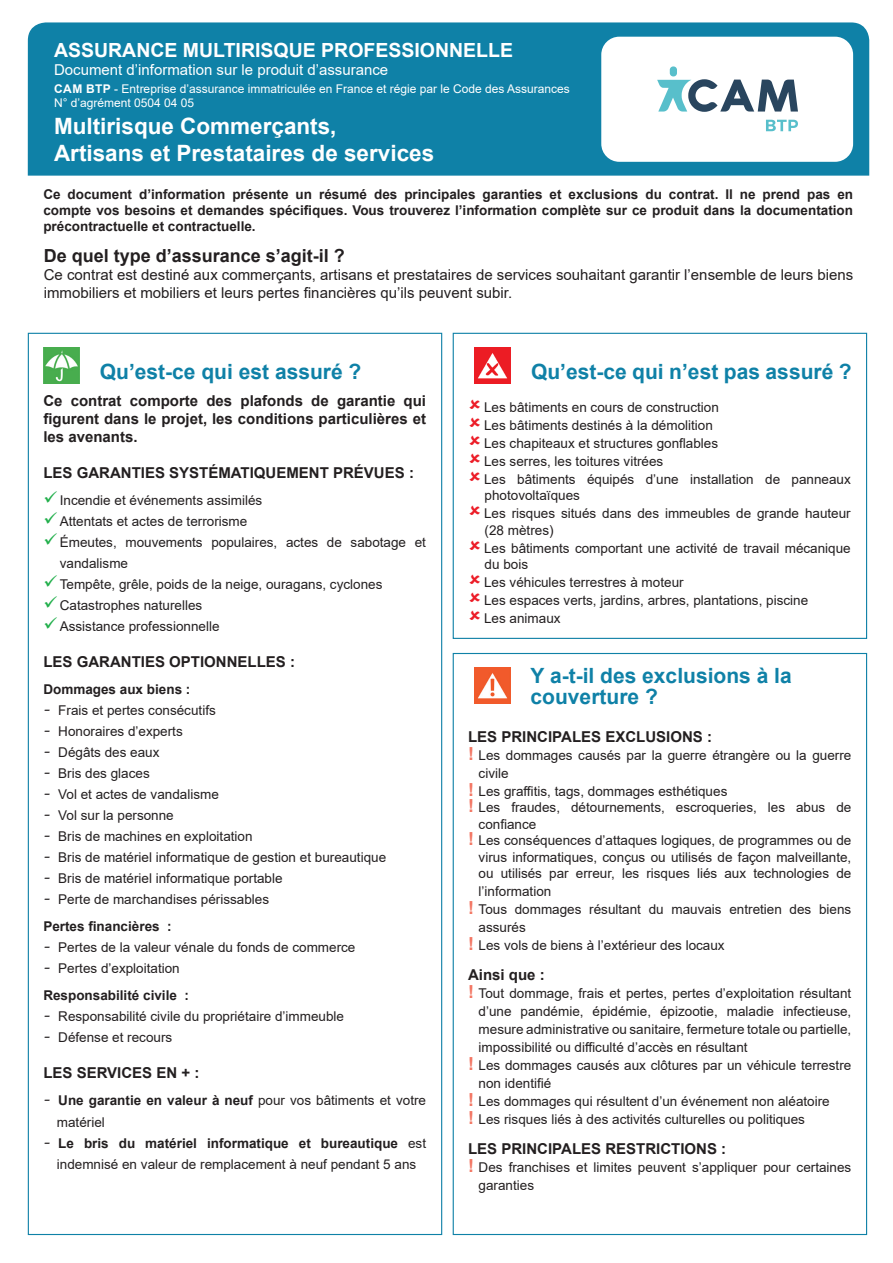
<style>
.page{position:relative;width:893px;height:1263px;background:#fff}
.page>*{position:absolute;margin:0;border:0;box-sizing:border-box;transform-origin:0 0}
.t1{font:700 22.5px "Arial";color:#fff}
.t2{font:700 21px/21px "Arial";color:#0f81a7}
.t3{font:700 19.5px "Arial";color:#fff}
.t4{font:700 18px "Arial";color:#231f20}
.t5{font:700 15px/18px "Arial";color:#231f20;text-align:justify}
.t6{font:15px/18px "Arial";color:#231f20}
.t7{font:15px "Arial";color:#fff}
.t8{font:13.5px/18px "Arial";color:#231f20}
.t9{font:700 13.5px/16.2px "Arial";color:#231f20;text-align:justify}
.t10{font:12px "Arial";color:#fff}
.s1{font-weight:700}
.s2{color:#21af4b}
.s3{font-family:"Minion Pro";font-size:21px}
.s4{font-weight:700;font-size:18px;color:#f37764}
</style>
<div class="page">
<div style="left:28px;top:22px;width:841px;height:154px;background:#0f81a7"></div>
<div style="left:601px;top:37px;width:252px;height:125px;background:#fff;border-radius:18px"></div>
<img style="left:44px;top:348px;width:35px;height:35px">
<img style="left:474px;top:668px;width:36px;height:35px">
<div style="left:453px;top:333px;width:414px;height:306px;border:1px solid #0f81a7"></div>
<img style="left:475px;top:348px;width:35px;height:35px">
<svg style="left:766px;top:120px;width:32px;height:11px"></svg>
<svg style="left:657px;top:66px;width:141px;height:46px"></svg>
<p class="t3" style="left:54px;top:36px;width:461px">ASSURANCE MULTIRISQUE PROFESSIONNELLE</p>
<p class="t7" style="left:54px;top:59px;width:336px">Document d’information sur le produit d’assurance</p>
<p class="t10" style="left:54px;top:80px;width:517px"><span class="s1">CAM BTP</span> - Entreprise d’assurance immatriculée en France et régie par le Code des Assurances</p>
<p class="t10" style="left:54px;top:94px;width:142px">N° d’agrément 0504 04 05</p>
<p class="t1" style="left:54px;top:110px;width:284px">Multirisque Commerçants,</p>
<p class="t1" style="left:54px;top:137px;width:382px">Artisans et Prestataires de services</p>
<p class="t9" style="left:43px;top:186px;width:811px">Ce document d’information présente un résumé des principales garanties et exclusions du contrat. Il ne prend pas en compte vos besoins et demandes spécifiques. Vous trouverez l’information complète sur ce produit dans la documentation précontractuelle et contractuelle.</p>
<p class="t4" style="left:44px;top:243px;width:303px">De quel type d’assurance s’agit-il ?</p>
<p class="t6" style="left:44px;top:266px;width:811px">Ce contrat est destiné aux commerçants, artisans et prestataires de services souhaitant garantir l’ensemble de leurs biens immobiliers et mobiliers et leurs pertes financières qu’ils peuvent subir.</p>
<p class="t2" style="left:100px;top:361px;width:263px">Qu’est-ce qui est assuré ?</p>
<p class="t5" style="left:43px;top:392px;width:384px">Ce contrat comporte des plafonds de garantie qui figurent dans le projet, les conditions particulières et les avenants.</p>
<p class="t5" style="left:43px;top:464px;width:372px">LES GARANTIES SYSTÉMATIQUEMENT PRÉVUES :</p>
<p class="t8" style="left:43px;top:492px;width:220px"><span class="s2">✓</span> Incendie et événements assimilés</p>
<p class="t8" style="left:43px;top:513px;width:205px"><span class="s2">✓</span> Attentats et actes de terrorisme</p>
<p class="t8" style="left:60px;top:532px;width:368px;line-height:21px;text-indent:-16px"><span class="s2">✓</span> Émeutes, mouvements populaires, actes de sabotage et vandalisme</p>
<p class="t8" style="left:43px;top:576px;width:341px"><span class="s2">✓</span> Tempête, grêle, poids de la neige, ouragans, cyclones</p>
<p class="t8" style="left:43px;top:597px;width:160px"><span class="s2">✓</span> Catastrophes naturelles</p>
<p class="t8" style="left:43px;top:618px;width:178px"><span class="s2">✓</span> Assistance professionnelle</p>
<p class="t5" style="left:43px;top:653px;width:253px">LES GARANTIES OPTIONNELLES :</p>
<p class="t9" style="left:43px;top:682px;width:149px">Dommages aux biens :</p>
<p class="t8" style="left:43px;top:702px;width:174px"><span class="s3">-</span> Frais et pertes consécutifs</p>
<p class="t8" style="left:43px;top:723px;width:141px"><span class="s3">-</span> Honoraires d’experts</p>
<p class="t8" style="left:43px;top:744px;width:118px"><span class="s3">-</span> Dégâts des eaux</p>
<p class="t8" style="left:43px;top:765px;width:108px"><span class="s3">-</span> Bris des glaces</p>
<p class="t8" style="left:43px;top:786px;width:177px"><span class="s3">-</span> Vol et actes de vandalisme</p>
<p class="t8" style="left:43px;top:807px;width:132px"><span class="s3">-</span> Vol sur la personne</p>
<p class="t8" style="left:43px;top:828px;width:211px"><span class="s3">-</span> Bris de machines en exploitation</p>
<p class="t8" style="left:43px;top:849px;width:344px"><span class="s3">-</span> Bris de matériel informatique de gestion et bureautique</p>
<p class="t8" style="left:43px;top:870px;width:241px"><span class="s3">-</span> Bris de matériel informatique portable</p>
<p class="t8" style="left:43px;top:891px;width:227px"><span class="s3">-</span> Perte de marchandises périssables</p>
<p class="t9" style="left:43px;top:919px;width:130px">Pertes financières :</p>
<p class="t8" style="left:43px;top:939px;width:314px"><span class="s3">-</span> Pertes de la valeur vénale du fonds de commerce</p>
<p class="t8" style="left:43px;top:960px;width:138px"><span class="s3">-</span> Pertes d’exploitation</p>
<p class="t9" style="left:43px;top:988px;width:147px">Responsabilité civile :</p>
<p class="t8" style="left:43px;top:1008px;width:302px"><span class="s3">-</span> Responsabilité civile du propriétaire d’immeuble</p>
<p class="t8" style="left:43px;top:1029px;width:130px"><span class="s3">-</span> Défense et recours</p>
<p class="t5" style="left:43px;top:1064px;width:158px">LES SERVICES EN + :</p>
<p class="t8" style="left:57px;top:1090px;width:371px;line-height:21px;text-indent:-13px"><span class="s3">-</span> <span class="s1">Une garantie en valeur à neuf</span> pour vos bâtiments et votre matériel</p>
<p class="t8" style="left:43px;top:1132px;width:384px;line-height:21px;text-align:center"><span class="s3">-</span> <span class="s1">Le bris du matériel informatique et bureautique</span> est indemnisé en valeur de remplacement à neuf pendant 5 ans</p>
<p class="t2" style="left:531px;top:361px;width:322px">Qu’est-ce qui n’est pas assuré ?</p>
<p class="t8" style="left:484px;top:398px;width:236px">Les bâtiments en cours de construction</p>
<p class="t8" style="left:484px;top:416px;width:230px">Les bâtiments destinés à la démolition</p>
<p class="t8" style="left:484px;top:434px;width:236px">Les chapiteaux et structures gonflables</p>
<p class="t8" style="left:484px;top:452px;width:181px">Les serres, les toitures vitrées</p>
<p class="t8" style="left:484px;top:471px;width:368px;line-height:16.5px">Les bâtiments équipés d’une installation de panneaux photovoltaïques</p>
<p class="t8" style="left:484px;top:505px;width:368px;line-height:16.5px">Les risques situés dans des immeubles de grande hauteur (28 mètres)</p>
<p class="t8" style="left:484px;top:540px;width:368px;line-height:16.5px">Les bâtiments comportant une activité de travail mécanique du bois</p>
<p class="t8" style="left:484px;top:573px;width:201px">Les véhicules terrestres à moteur</p>
<p class="t8" style="left:484px;top:591px;width:326px">Les espaces verts, jardins, arbres, plantations, piscine</p>
<p class="t8" style="left:484px;top:609px;width:78px">Les animaux</p>
<p class="t2" style="left:531px;top:665px;width:263px">Y a-t-il des exclusions à la couverture ?</p>
<p class="t5" style="left:468px;top:727px;width:245px">LES PRINCIPALES EXCLUSIONS :</p>
<p class="t8" style="left:479px;top:746px;width:374px;text-indent:-10px"><span class="s4">!</span> Les dommages causés par la guerre étrangère ou la guerre civile</p>
<p class="t8" style="left:468px;top:782px;width:261px"><span class="s4">!</span> Les graffitis, tags, dommages esthétiques</p>
<p class="t8" style="left:479px;top:799px;width:374px;line-height:16.5px;text-indent:-10px"><span class="s4">!</span> Les fraudes, détournements, escroqueries, les abus de confiance</p>
<p class="t8" style="left:479px;top:832px;width:374px;line-height:16.5px;text-align:justify;text-indent:-10px"><span class="s4">!</span> Les conséquences d’attaques logiques, de programmes ou de virus informatiques, conçus ou utilisés de façon malveillante, ou utilisés par erreur, les risques liés aux technologies de</p>
<p class="t8" style="left:479px;top:882px;width:74px">l’information</p>
<p class="t8" style="left:479px;top:900px;width:374px;text-indent:-10px"><span class="s4">!</span> Tous dommages résultant du mauvais entretien des biens assurés</p>
<p class="t8" style="left:468px;top:936px;width:258px"><span class="s4">!</span> Les vols de biens à l’extérieur des locaux</p>
<p class="t5" style="left:468px;top:966px;width:78px">Ainsi que :</p>
<p class="t8" style="left:479px;top:984px;width:374px;text-align:justify;text-indent:-10px"><span class="s4">!</span> Tout dommage, frais et pertes, pertes d’exploitation résultant d’une pandémie, épidémie, épizootie, maladie infectieuse, mesure administrative ou sanitaire, fermeture totale ou partielle, impossibilité ou difficulté d’accès en résultant</p>
<p class="t8" style="left:479px;top:1056px;width:374px;text-indent:-10px"><span class="s4">!</span> Les dommages causés aux clôtures par un véhicule terrestre non identifié</p>
<p class="t8" style="left:468px;top:1092px;width:363px"><span class="s4">!</span> Les dommages qui résultent d’un événement non aléatoire</p>
<p class="t8" style="left:468px;top:1110px;width:338px"><span class="s4">!</span> Les risques liés à des activités culturelles ou politiques</p>
<p class="t5" style="left:468px;top:1140px;width:260px">LES PRINCIPALES RESTRICTIONS :</p>
<p class="t8" style="left:479px;top:1158px;width:374px;text-indent:-10px"><span class="s4">!</span> Des franchises et limites peuvent s’appliquer pour certaines garanties</p>
</div>
